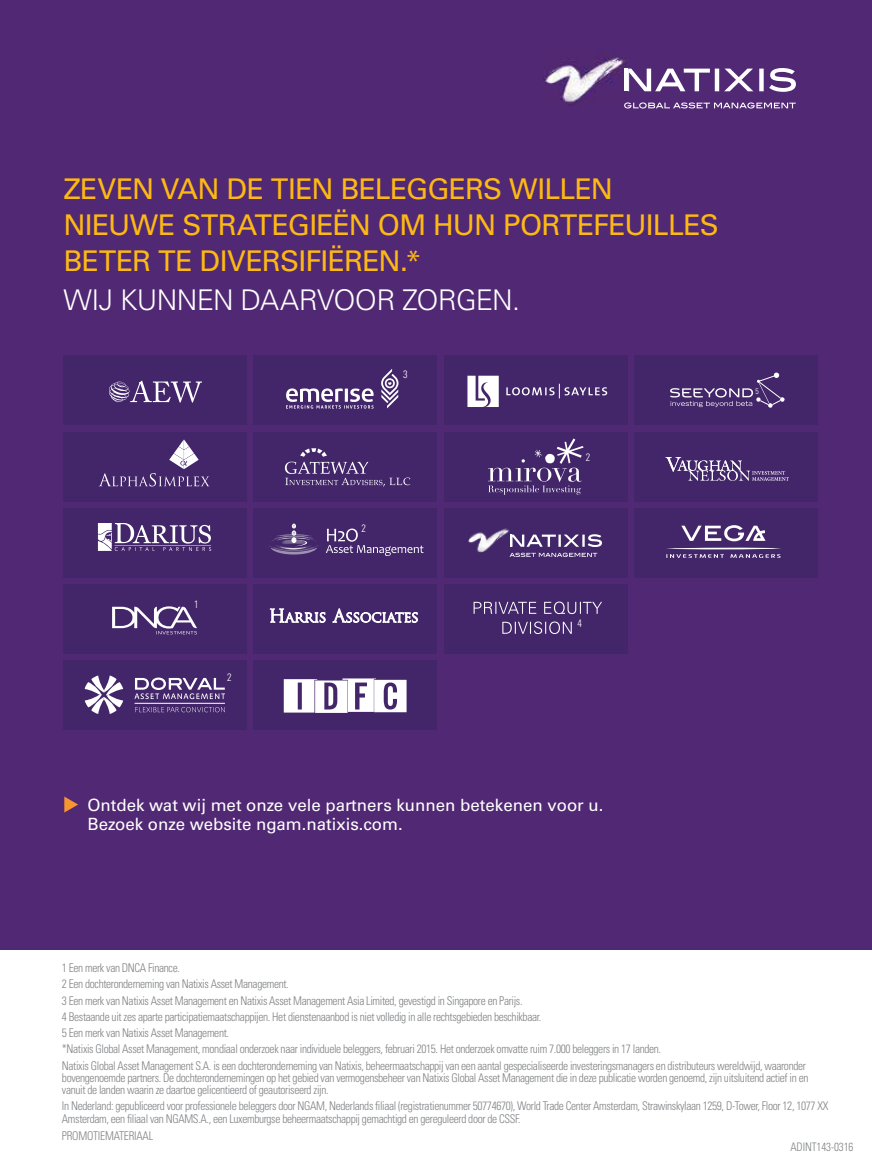
<style>
.page{position:relative;width:872px;height:1170px;background:#fff}
.page>*{position:absolute;margin:0;border:0;box-sizing:border-box;transform-origin:0 0}
.t1{font:28.5px/36.2px "Univers LT Std";letter-spacing:-.025em;color:#fdb913}
.t2{font:300 28.5px "Univers LT Std";letter-spacing:-.025em;color:#fff}
.t3{font:16.8px/19.8px "Univers LT Std";color:#fff}
.t4{font:300 condensed 12px/16.2px "Univers";letter-spacing:-.03em;color:#808285;scale:.95 1}
.t5{font:300 condensed 11.7px "Univers";letter-spacing:-.01em;color:#808285;scale:.95 1}
.t6{font:300 condensed 10.65px "Univers";color:#fff;scale:.95 1}
.t7{font:300 condensed 7.95px "Univers";color:#fff;scale:.95 1}
</style>
<div class="page">
<div style="left:0;top:0;width:872px;height:949px;background:#512873"></div>
<svg style="left:628px;top:69px;width:135px;height:22px"></svg>
<svg style="left:769px;top:68px;width:27px;height:24px"></svg>
<img style="left:543px;top:50px;width:85px;height:53px">
<hr style="left:624px;top:69px;width:4px;height:22px;background:#fff">
<svg style="left:624px;top:102px;width:171px;height:6px"></svg>
<svg style="left:64px;top:796px;width:14px;height:16px"></svg>
<div style="left:63px;top:356px;width:183px;height:69px;background:#422669"></div>
<div style="left:63px;top:508px;width:183px;height:69px;background:#422669"></div>
<div style="left:63px;top:432px;width:183px;height:69px;background:#422669"></div>
<div style="left:63px;top:584px;width:183px;height:69px;background:#422669"></div>
<div style="left:63px;top:660px;width:183px;height:69px;background:#422669"></div>
<div style="left:254px;top:356px;width:183px;height:69px;background:#422669"></div>
<div style="left:254px;top:508px;width:183px;height:69px;background:#422669"></div>
<div style="left:254px;top:432px;width:183px;height:69px;background:#422669"></div>
<div style="left:254px;top:584px;width:183px;height:69px;background:#422669"></div>
<div style="left:254px;top:660px;width:183px;height:69px;background:#422669"></div>
<div style="left:444px;top:356px;width:183px;height:69px;background:#422669"></div>
<div style="left:444px;top:508px;width:183px;height:69px;background:#422669"></div>
<div style="left:444px;top:432px;width:183px;height:69px;background:#422669"></div>
<div style="left:444px;top:584px;width:183px;height:69px;background:#422669"></div>
<div style="left:634px;top:356px;width:183px;height:69px;background:#422669"></div>
<div style="left:634px;top:508px;width:183px;height:69px;background:#422669"></div>
<div style="left:634px;top:432px;width:183px;height:69px;background:#422669"></div>
<svg style="left:109px;top:380px;width:93px;height:22px"></svg>
<svg style="left:99px;top:439px;width:110px;height:47px"></svg>
<svg style="left:467px;top:375px;width:140px;height:32px"></svg>
<svg style="left:665px;top:457px;width:124px;height:24px"></svg>
<svg style="left:270px;top:608px;width:55px;height:15px"></svg>
<svg style="left:332px;top:608px;width:85px;height:14px"></svg>
<svg style="left:670px;top:372px;width:114px;height:36px"></svg>
<svg style="left:98px;top:523px;width:113px;height:28px"></svg>
<svg style="left:112px;top:606px;width:85px;height:28px"></svg>
<svg style="left:286px;top:369px;width:112px;height:39px"></svg>
<svg style="left:85px;top:675px;width:140px;height:39px"></svg>
<hr style="left:135px;top:703px;width:90px;height:1px;background:#fff">
<svg style="left:285px;top:448px;width:125px;height:38px"></svg>
<svg style="left:326px;top:528px;width:97px;height:28px"></svg>
<svg style="left:269px;top:524px;width:50px;height:30px"></svg>
<svg style="left:488px;top:438px;width:95px;height:57px"></svg>
<svg style="left:473px;top:601px;width:129px;height:33px"></svg>
<img style="left:468px;top:528px;width:41px;height:25px">
<svg style="left:509px;top:525px;width:272px;height:33px"></svg>
<svg style="left:284px;top:678px;width:122px;height:34px"></svg>
<h1 class="t1" style="left:63px;top:171px;width:657px">ZEVEN VAN DE TIEN BELEGGERS WILLEN<br>NIEUWE STRATEGIEËN OM HUN PORTEFEUILLES<br>BETER TE DIVERSIFIËREN.*</h1>
<h1 class="t2" style="left:63px;top:283px;width:458px">WIJ KUNNEN DAARVOOR ZORGEN.</h1>
<p class="t6" style="left:194px;top:598px;width:6px">1</p>
<p class="t6" style="left:227px;top:671px;width:6px">2</p>
<p class="t6" style="left:403px;top:367px;width:6px">3</p>
<p class="t6" style="left:362px;top:522px;width:6px">2</p>
<p class="t6" style="left:585px;top:450px;width:6px">2</p>
<p class="t6" style="left:577px;top:616px;width:6px">4</p>
<h2 class="t3" style="left:87px;top:794px;width:517px">Ontdek wat wij met onze vele partners kunnen betekenen voor u.<br>Bezoek onze website ngam.natixis.com.</h2>
<p class="t7" style="left:755px;top:386px;width:5px">5</p>
<p class="t4" style="left:62px;top:959px;width:784px">1 Een merk van DNCA Finance.<br>2 Een dochteronderneming van Natixis Asset Management.<br>3 Een merk van Natixis Asset Management en Natixis Asset Management Asia Limited, gevestigd in Singapore en Parijs.<br>4 Bestaande uit zes aparte participatiemaatschappijen. Het dienstenaanbod is niet volledig in alle rechtsgebieden beschikbaar.<br>5 Een merk van Natixis Asset Management.<br>*Natixis Global Asset Management, mondiaal onderzoek naar individuele beleggers, februari 2015. Het onderzoek omvatte ruim 7.000 beleggers in 17 landen.<br>Natixis Global Asset Management S.A. is een dochteronderneming van Natixis, beheermaatschappij van een aantal gespecialiseerde investeringsmanagers en distributeurs wereldwijd, waaronder</p>
<p class="t4" style="left:62px;top:1071px;width:787px;line-height:12px">bovengenoemde partners. De dochterondernemingen op het gebied van vermogensbeheer van Natixis Global Asset Management die in deze publicatie worden genoemd, zijn uitsluitend actief in en vanuit de landen waarin ze daartoe gelicentieerd of geautoriseerd zijn.</p>
<p class="t4" style="left:62px;top:1098px;width:808px;line-height:13.2px">In Nederland: gepubliceerd voor professionele beleggers door NGAM, Nederlands filiaal (registratienummer 50774670), World Trade Center Amsterdam, Strawinskylaan 1259, D-Tower, Floor 12, 1077 XX<br>Amsterdam, een filiaal van NGAMS.A., een Luxemburgse beheermaatschappij gemachtigd en gereguleerd door de CSSF.</p>
<p class="t4" style="left:62px;top:1127px;width:98px">PROMOTIEMATERIAAL</p>
<p class="t5" style="left:790px;top:1139px;width:68px">ADINT143-0316</p>
</div>
